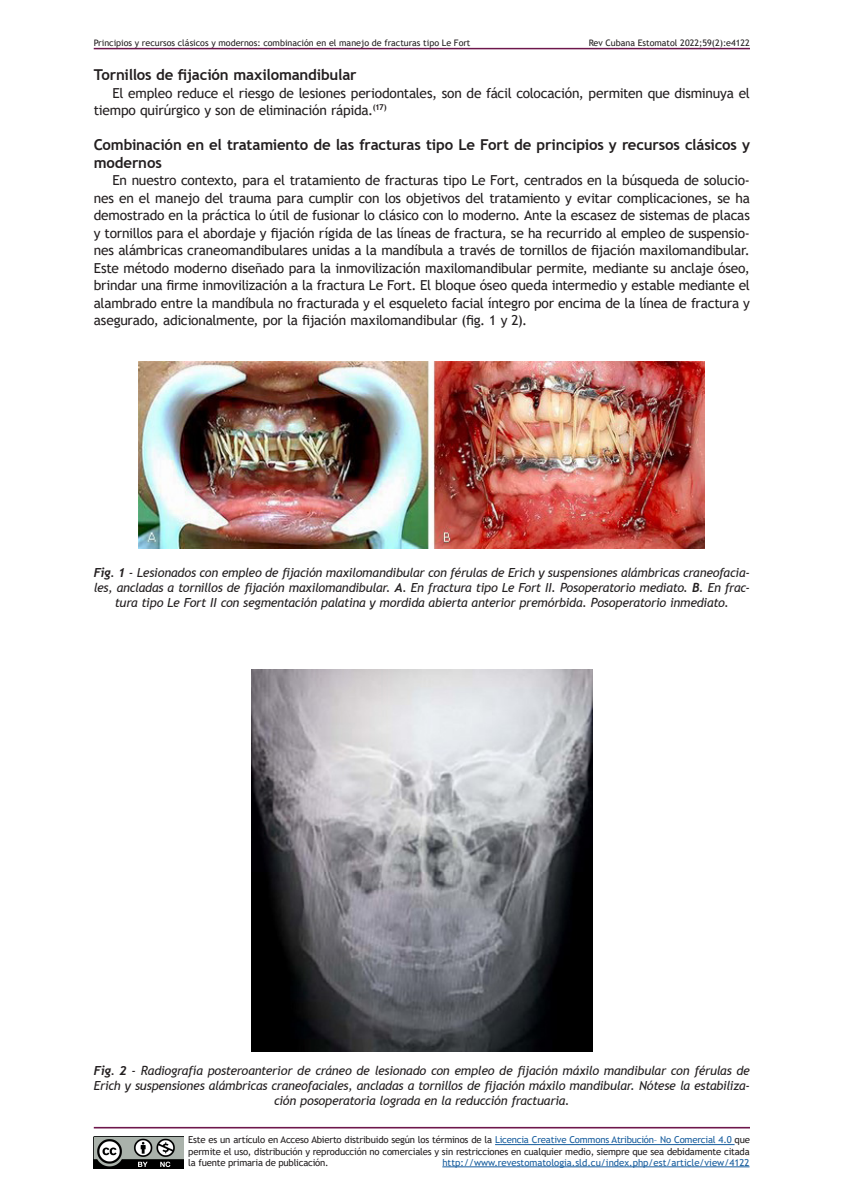
<style>
.page{position:relative;width:850px;height:1200px;background:#fff}
.page>*{position:absolute;margin:0;border:0;box-sizing:border-box;transform-origin:0 0}
._02_Val{font:700 15px/17.5px "Trebuchet MS";letter-spacing:-.01em;color:#231f20}
._00_Cuerpo_de_texto{font:13.75px/17.5px "Trebuchet MS";letter-spacing:-.015em;color:#231f20}
.Textos_figura_y_tabl{font:italic 12.5px/15px "Trebuchet MS";letter-spacing:-.02em;color:#231f20;text-align:center}
.t1{font:9.56px/11.5px "Trebuchet MS";letter-spacing:-.02em;color:#231f20;text-align:justify}
.t2{font:9.56px "Trebuchet MS";color:#175d9e}
.t3{font:8.94px "Trebuchet MS";color:#231f20}
.s1{font-family:"Trebuchet";font-weight:700}
.s2{color:#175d9e}
</style>
<div class="page">
<hr style="left:495px;top:1144px;width:240px;height:1px;background:#175d9e">
<hr style="left:442px;top:1167px;width:308px;height:1px;background:#175d9e">
<img style="left:94px;top:1136px;width:90px;height:33px">
<hr style="left:94px;top:1127px;width:656px;height:1px;background:#6d164b">
<hr style="left:94px;top:48px;width:656px;height:1px;background:#6d164b">
<img style="left:139px;top:362px;width:566px;height:187px">
<img style="left:251px;top:669px;width:341px;height:383px">
<p class="t3" style="left:94px;top:37px;width:378px">Principios y recursos clásicos y modernos: combinación en el manejo de fracturas tipo Le Fort</p>
<p class="t3" style="left:589px;top:37px;width:163px">Rev Cubana Estomatol 2022;59(2):e4122</p>
<p class="_02_Val" style="left:94px;top:66px;width:264px">Tornillos de fijación maxilomandibular</p>
<p class="_00_Cuerpo_de_texto" style="left:94px;top:84px;width:658px;text-indent:19px">El empleo reduce el riesgo de lesiones periodontales, son de fácil colocación, permiten que disminuya el tiempo quirúrgico y son de eliminación rápida.<sup>(17)</sup></p>
<p class="_02_Val" style="left:94px;top:136px;width:658px">Combinación en el tratamiento de las fracturas tipo Le Fort de principios y recursos clásicos y modernos</p>
<p class="_00_Cuerpo_de_texto" style="left:94px;top:171px;width:658px;text-align:justify;text-indent:19px">En nuestro contexto, para el tratamiento de fracturas tipo Le Fort, centrados en la búsqueda de solucio&shy;nes en el manejo del trauma para cumplir con los objetivos del tratamiento y evitar complicaciones, se ha demostrado en la práctica lo útil de fusionar lo clásico con lo moderno. Ante la escasez de sistemas de placas y tornillos para el abordaje y fijación rígida de las líneas de fractura, se ha recurrido al empleo de suspensio&shy;nes alámbricas craneomandibulares unidas a la mandíbula a través de tornillos de fijación maxilomandibular.<br>Este método moderno diseñado para la inmovilización maxilomandibular permite, mediante su anclaje óseo, brindar una firme inmovilización a la fractura Le Fort. El bloque óseo queda intermedio y estable mediante el alambrado entre la mandíbula no fracturada y el esqueleto facial íntegro por encima de la línea de fractura y asegurado, adicionalmente, por la fijación maxilomandibular (fig. 1 y 2).</p>
<p class="Textos_figura_y_tabl" style="left:94px;top:565px;width:658px"><span class="s1">Fig. 1</span> - Lesionados con empleo de fijación maxilomandibular con férulas de Erich y suspensiones alámbricas craneofacia&shy;les, ancladas a tornillos de fijación maxilomandibular. <span class="s1">A</span>. En fractura tipo Le Fort II. Posoperatorio mediato. <span class="s1">B</span>. En frac&shy;tura tipo Le Fort II con segmentación palatina y mordida abierta anterior premórbida. Posoperatorio inmediato.</p>
<p class="Textos_figura_y_tabl" style="left:94px;top:1063px;width:658px"><span class="s1">Fig. 2</span> - Radiografía posteroanterior de cráneo de lesionado con empleo de fijación máxilo mandibular con férulas de<br>Erich y suspensiones alámbricas craneofaciales, ancladas a tornillos de fijación máxilo mandibular. Nótese la estabiliza&shy;ción posoperatoria lograda en la reducción fractuaria.</p>
<p class="t1" style="left:188px;top:1134px;width:563px">Este es un artículo en Acceso Abierto distribuido según los términos de la <span class="s2">Licencia Creative Commons Atribución– No Comercial 4.0</span> que permite el uso, distribución y reproducción no comerciales y sin restricciones en cualquier medio, siempre que sea debidamente citada la fuente primaria de publicación.</p>
<p class="t2" style="left:442px;top:1156px;width:309px">http://www.revestomatologia.sld.cu/index.php/est/article/view/4122</p>
</div>
